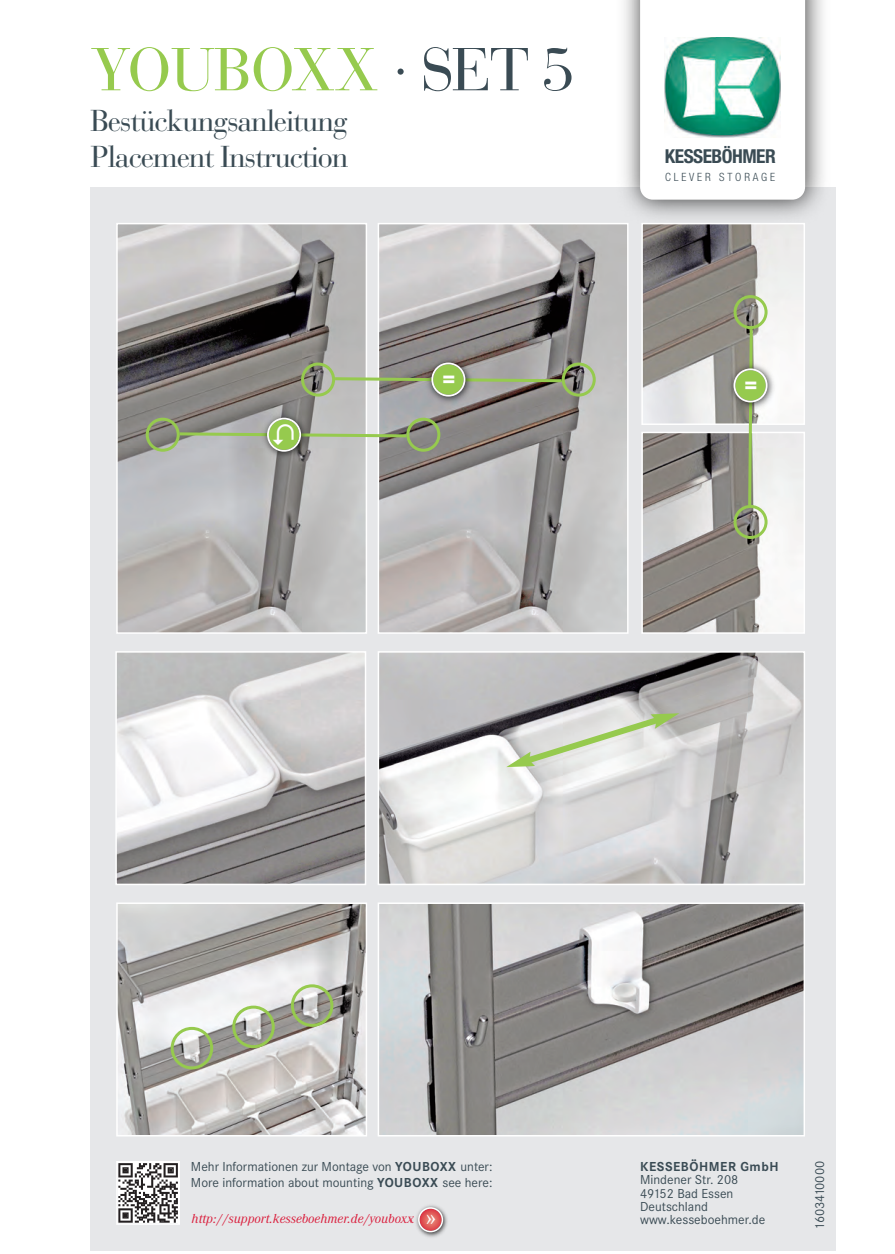
<style>
.page{position:relative;width:895px;height:1254px;background:#fff}
.page>*{position:absolute;margin:0;border:0;box-sizing:border-box;transform-origin:0 0}
.t1{font:60px "Bauer Bodoni";letter-spacing:-.02em;color:#96ca4e}
.t2{font:30px/36.2px "Bauer Bodoni";letter-spacing:-.04em;color:#3a4b54}
.t3{font:700 28.8px "Smart Courier XB Condensed";color:#fff}
.t4{font:700 condensed 19.2px "Helvetica Neue LT Com";letter-spacing:-.025em;color:#3a4b54}
.t5{font:13.5px/13.2px "Corporate S";color:#3a4b54}
.t6{font:italic 13.5px "Corporate A";color:#da1f3d}
.t7{font:700 13.5px "Corporate S";letter-spacing:.04em;color:#3a4b54}
.t8{font:300 condensed 11.4px "Helvetica Neue LT Com";letter-spacing:.25em;color:#3a4b54}
.s1{color:#3a4b54}
.s2{font-weight:700}
.s3{font-style:normal;font-size:19.5px;color:#fff}
</style>
<div class="page">
<div style="left:91px;top:187px;width:745px;height:1063px;background:#e6e7e9"></div>
<img style="left:624px;top:0;width:200px;height:226px">
<svg style="left:640px;top:0;width:165px;height:200px"></svg>
<img style="left:664px;top:38px;width:117px;height:99px">
<img style="left:644px;top:226px;width:158px;height:196px">
<div style="left:641px;top:223px;width:164px;height:202px;border:2px solid #fff"></div>
<img style="left:644px;top:434px;width:158px;height:196px">
<div style="left:641px;top:431px;width:164px;height:202px;border:2px solid #fff"></div>
<img style="left:119px;top:226px;width:245px;height:404px">
<div style="left:116px;top:223px;width:251px;height:410px;border:2px solid #fff"></div>
<img style="left:381px;top:226px;width:244px;height:404px">
<div style="left:378px;top:223px;width:250px;height:410px;border:2px solid #fff"></div>
<img style="left:422px;top:353px;width:55px;height:55px">
<svg style="left:301px;top:362px;width:295px;height:34px"></svg>
<img style="left:724px;top:359px;width:55px;height:55px">
<svg style="left:733px;top:295px;width:34px;height:244px"></svg>
<img style="left:257px;top:408px;width:56px;height:55px">
<img style="left:119px;top:905px;width:245px;height:228px">
<div style="left:116px;top:902px;width:251px;height:234px;border:2px solid #fff"></div>
<img style="left:381px;top:905px;width:421px;height:228px">
<div style="left:378px;top:902px;width:427px;height:234px;border:2px solid #fff"></div>
<svg style="left:171px;top:1026px;width:42px;height:43px"></svg>
<svg style="left:232px;top:1005px;width:43px;height:42px"></svg>
<svg style="left:291px;top:984px;width:42px;height:42px"></svg>
<img style="left:118px;top:654px;width:245px;height:228px">
<div style="left:115px;top:651px;width:251px;height:234px;border:2px solid #fff"></div>
<img style="left:381px;top:654px;width:421px;height:228px">
<div style="left:378px;top:651px;width:427px;height:234px;border:2px solid #fff"></div>
<svg style="left:506px;top:712px;width:173px;height:55px"></svg>
<div style="left:116px;top:1160px;width:64px;height:64px;border:2px solid #fff"></div>
<svg style="left:118px;top:1162px;width:59px;height:60px"></svg>
<img style="left:416px;top:1205px;width:32px;height:32px">
<svg style="left:418px;top:1206px;width:25px;height:25px"></svg>
<svg style="left:146px;top:417px;width:294px;height:34px"></svg>
<h1 class="t1" style="left:91px;top:48px;width:486px">YOUBOXX <span class="s1">· SET 5</span></h1>
<h2 class="t2" style="left:91px;top:106px;width:259px">Bestückungsanleitung<br>Placement Instruction</h2>
<h3 class="t3" style="left:441px;top:369px;width:17px">=</h3>
<h3 class="t4" style="left:665px;top:145px;width:112px">KESSEBÖHMER</h3>
<p class="t8" style="left:665px;top:170px;width:112px">CLEVER STORAGE</p>
<h3 class="t3" style="left:743px;top:375px;width:17px">=</h3>
<p class="t5" style="left:191px;top:1158px;width:303px;line-height:16.2px">Mehr Informationen zur Montage von <span class="s2">YOUBOXX</span> unter:<br>More information about mounting <span class="s2">YOUBOXX</span> see here:</p>
<p class="t6" style="left:192px;top:1210px;width:247px">http://support.kesseboehmer.de/youboxx <span class="s3">»</span></p>
<p class="t7" style="left:640px;top:1158px;width:140px">KESSEBÖHMER GmbH</p>
<p class="t5" style="left:640px;top:1172px;width:127px">Mindener Str. 208<br>49152 Bad Essen<br>Deutschland www.kesseboehmer.de</p>
<p class="t5" style="left:813px;top:1229px;width:70px;rotate:-90deg">1603410000</p>
</div>
